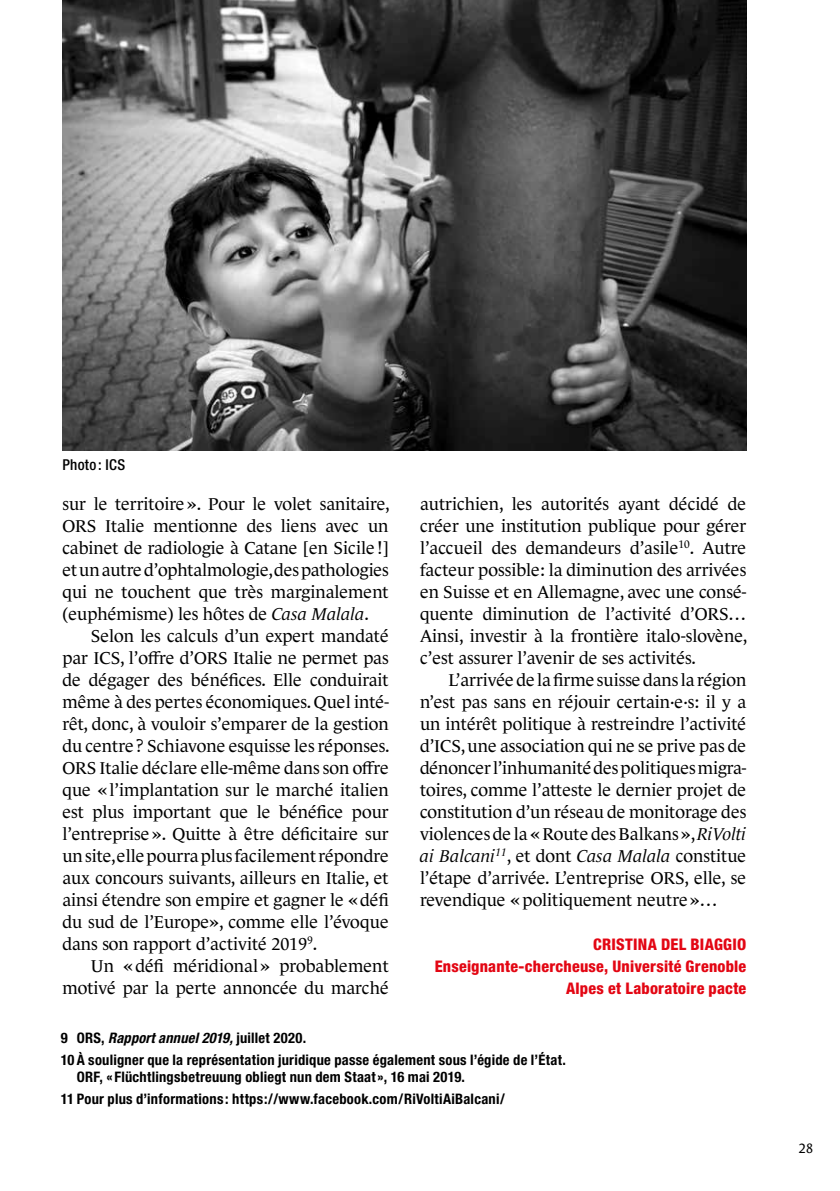
<style>
.page{position:relative;width:840px;height:1191px;background:#fff}
.page>*{position:absolute;margin:0;border:0;box-sizing:border-box;transform-origin:0 0}
.t1{font:17.6px/22px "Le Monde Journal";color:#000;text-align:justify}
.t2{font:800 condensed 16px/22px "Helvetica Neue";letter-spacing:.015em;color:#e30613;text-align:right}
.t3{font:500 condensed 15px "Helvetica Neue";letter-spacing:.02em;color:#000}
.t4{font:700 condensed 14.4px/22.2px "Helvetica Neue";letter-spacing:.015em;color:#000}
.t5{font:13px "Le Monde Sans";color:#000}
.s1{font-style:italic}
</style>
<div class="page">
<img style="left:62px;top:0;width:684px;height:450px">
<p class="t3" style="left:62px;top:455px;width:64px">Photo: ICS</p>
<p class="t1" style="left:420px;top:493px;width:328px">autrichien, les autorités ayant décidé de créer une institution publique pour gérer l’accueil des demandeurs d’asile<sup>10</sup>. Autre facteur possible: la diminution des arrivées en Suisse et en Allemagne, avec une consé&shy;quente diminution de l’activité d’ORS… Ainsi, investir à la frontière italo-slovène, c’est assurer l’avenir de ses activités.</p>
<p class="t1" style="left:420px;top:669px;width:328px;text-indent:28px">L’arrivée de la firme suisse dans la région n’est pas sans en réjouir certain·e·s: il y a un intérêt politique à restreindre l’activité d’ICS, une association qui ne se prive pas de dénoncer l’inhumanité des politiques migra&shy;toires, comme l’atteste le dernier projet de constitution d’un réseau de monitorage des violences de la «Route des Balkans», <span class="s1">RiVolti ai Balcani</span><sup>11</sup>, et dont <span class="s1">Casa Malala</span> constitue l’étape d’arrivée. L’entreprise ORS, elle, se revendique «politiquement neutre»…</p>
<p class="t2" style="left:434px;top:933px;width:313px">CRISTINA DEL BIAGGIO<br>Enseignante-chercheuse, Université Grenoble<br>Alpes et Laboratoire pacte</p>
<p class="t4" style="left:61px;top:1026px;width:506px">9 ORS, <span class="s1">Rapport annuel 2019,</span> juillet 2020.<br>10 À souligner que la représentation juridique passe également sous l’égide de l’État.</p>
<p class="t4" style="left:61px;top:1065px;width:445px;text-indent:16px">ORF, «Flüchtlingsbetreuung obliegt nun dem Staat», 16 mai 2019.<br>11 Pour plus d’informations: https://www.facebook.com/RiVoltiAiBalcani/</p>
<p class="t1" style="left:62px;top:493px;width:328px">sur le territoire». Pour le volet sanitaire, ORS Italie mentionne des liens avec un cabinet de radiologie à Catane [en Sicile !] et un autre d’ophtalmologie, des pathologies qui ne touchent que très marginalement (euphémisme) les hôtes de <span class="s1">Casa Malala</span>.</p>
<p class="t1" style="left:62px;top:625px;width:328px;text-indent:28px">Selon les calculs d’un expert mandaté par ICS, l’offre d’ORS Italie ne permet pas de dégager des bénéfices. Elle conduirait même à des pertes économiques. Quel inté&shy;rêt, donc, à vouloir s’emparer de la gestion du centre ? Schiavone esquisse les réponses.<br>ORS Italie déclare elle-même dans son offre que «l’implantation sur le marché italien est plus important que le bénéfice pour l’entreprise». Quitte à être déficitaire sur un site, elle pourra plus facilement répondre aux concours suivants, ailleurs en Italie, et ainsi étendre son empire et gagner le «défi du sud de l’Europe», comme elle l’évoque dans son rapport d’activité 2019<sup>9</sup>.</p>
<p class="t1" style="left:62px;top:955px;width:328px;text-align:right">Un «défi méridional» probablement motivé par la perte annoncée du marché</p>
<p class="t5" style="left:798px;top:1140px;width:16px">28</p>
</div>
